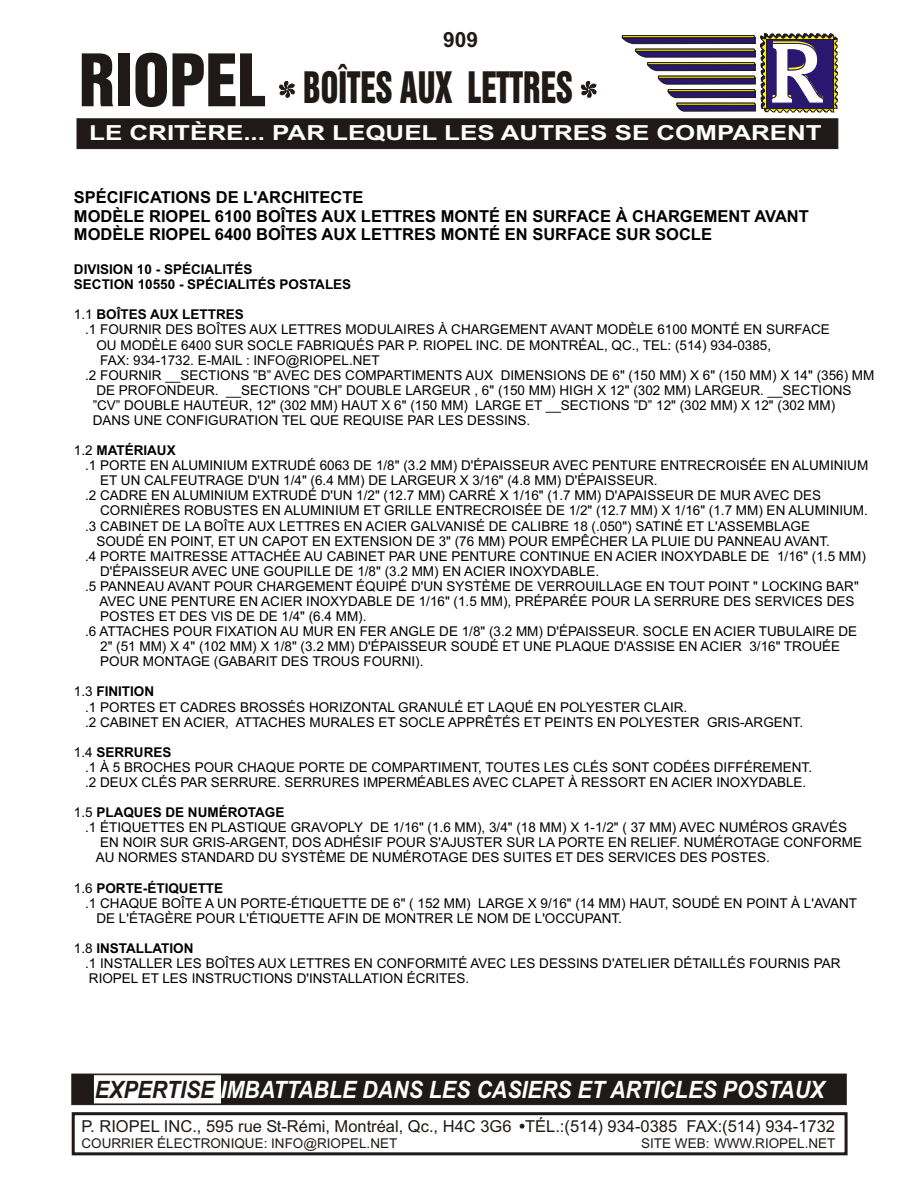
<style>
.page{position:relative;width:918px;height:1188px;background:#fff}
.page>*{position:absolute;margin:0;border:0;box-sizing:border-box;transform-origin:0 0}
.t1{font:39.6px "Swiss 921 BT";color:#1f1a17;scale:.8 1}
.t2{font:italic 700 23.85px "Arial";color:#fff;scale:.9 1}
.t3{font:700 21px "Arial";color:#1f1a17}
.t4{font:700 20.85px "Arial";color:#fff;scale:1.25 1}
.t5{font:700 16.5px/18.5px "Arial";color:#000}
.t6{font:16.5px "Arial";color:#1f1a17}
.t7{font:13.5px/15.1px "Arial";color:#000}
.t8{font:700 13.5px/15.1px "Arial";color:#000}
.t9{font:13.5px "Arial";color:#1f1a17}
.s1{font-size:66px}
.s2{font-weight:400}
.s3{font-weight:700}
.s4{color:#1f1a17}
</style>
<div class="page">
<div style="left:77px;top:119px;width:761px;height:30px;background:#1f1a17"></div>
<svg style="left:581px;top:81px;width:15px;height:17px"></svg>
<svg style="left:279px;top:81px;width:16px;height:17px"></svg>
<svg style="left:622px;top:33px;width:217px;height:100px"></svg>
<div style="left:72px;top:1074px;width:774px;height:31px;background:#1f1a17"></div>
<div style="left:93px;top:1075px;width:129px;height:29px;background:#fff"></div>
<svg style="left:520px;top:1124px;width:4px;height:4px"></svg>
<div style="left:72px;top:1112px;width:776px;height:43px;border:3px solid #1f1a17"></div>
<h3 class="t3" style="left:443px;top:32px;width:37px">909</h3>
<h1 class="t1" style="left:79px;top:73px;width:619px"><span class="s1">RIOPEL</span> BOÎTES AUX LETTRES</h1>
<h3 class="t4" style="left:89px;top:125px;width:588px">LE CRITÈRE... PAR LEQUEL LES AUTRES SE COMPARENT</h3>
<p class="t5" style="left:74px;top:190px;width:736px">SPÉCIFICATIONS DE L'ARCHITECTE<br>MODÈLE RIOPEL 6100 BOÎTES AUX LETTRES MONTÉ EN SURFACE À CHARGEMENT AVANT<br>MODÈLE RIOPEL 6400 BOÎTES AUX LETTRES MONTÉ EN SURFACE SUR SOCLE</p>
<p class="t8" style="left:74px;top:263px;width:279px">DIVISION 10 - SPÉCIALITÉS<br>SECTION 10550 - SPÉCIALITÉS POSTALES</p>
<p class="t8" style="left:74px;top:308px;width:171px"><span class="s2">1.1</span> BOÎTES AUX LETTRES</p>
<p class="t7" style="left:85px;top:323px;width:746px">.1 FOURNIR DES BOÎTES AUX LETTRES MODULAIRES À CHARGEMENT AVANT MODÈLE 6100 MONTÉ EN SURFACE</p>
<p class="t7" style="left:96px;top:339px;width:676px">OU MODÈLE 6400 SUR SOCLE FABRIQUÉS PAR P. RIOPEL INC. DE MONTRÉAL, QC., TEL: (514) 934-0385,</p>
<p class="t7" style="left:100px;top:354px;width:281px">FAX: 934-1732. E-MAIL : INFO@RIOPEL.NET</p>
<p class="t7" style="left:85px;top:369px;width:791px">.2 FOURNIR __SECTIONS ”B” AVEC DES COMPARTIMENTS AUX DIMENSIONS DE 6" (150 MM) X 6" (150 MM) X 14" (356) MM</p>
<p class="t7" style="left:96px;top:384px;width:757px">DE PROFONDEUR. __SECTIONS ”CH” DOUBLE LARGEUR , 6" (150 MM) HIGH X 12" (302 MM) LARGEUR. __SECTIONS</p>
<p class="t7" style="left:93px;top:399px;width:744px">”CV” DOUBLE HAUTEUR, 12" (302 MM) HAUT X 6" (150 MM) LARGE ET __SECTIONS ”D” 12" (302 MM) X 12" (302 MM)</p>
<p class="t7" style="left:93px;top:414px;width:439px">DANS UNE CONFIGURATION TEL QUE REQUISE PAR LES DESSINS.</p>
<p class="t8" style="left:74px;top:444px;width:103px"><span class="s2">1.2</span> MATÉRIAUX</p>
<p class="t7" style="left:85px;top:459px;width:785px">.1 PORTE EN ALUMINIUM EXTRUDÉ 6063 DE 1/8" (3.2 MM) D'ÉPAISSEUR AVEC PENTURE ENTRECROISÉE EN ALUMINIUM</p>
<p class="t7" style="left:100px;top:474px;width:559px">ET UN CALFEUTRAGE D'UN 1/4" (6.4 MM) DE LARGEUR X 3/16" (4.8 MM) D'ÉPAISSEUR.</p>
<p class="t7" style="left:85px;top:489px;width:737px">.2 CADRE EN ALUMINIUM EXTRUDÉ D'UN 1/2" (12.7 MM) CARRÉ X 1/16" (1.7 MM) D'APAISSEUR DE MUR AVEC DES</p>
<p class="t7" style="left:100px;top:504px;width:769px">CORNIÈRES ROBUSTES EN ALUMINIUM ET GRILLE ENTRECROISÉE DE 1/2" (12.7 MM) X 1/16" (1.7 MM) EN ALUMINIUM.</p>
<p class="t7" style="left:85px;top:519px;width:726px">.3 CABINET DE LA BOÎTE AUX LETTRES EN ACIER GALVANISÉ DE CALIBRE 18 (.050") SATINÉ ET L'ASSEMBLAGE</p>
<p class="t7" style="left:96px;top:535px;width:735px">SOUDÉ EN POINT, ET UN CAPOT EN EXTENSION DE 3" (76 MM) POUR EMPÊCHER LA PLUIE DU PANNEAU AVANT.</p>
<p class="t7" style="left:85px;top:550px;width:782px">.4 PORTE MAITRESSE ATTACHÉE AU CABINET PAR UNE PENTURE CONTINUE EN ACIER INOXYDABLE DE 1/16" (1.5 MM)</p>
<p class="t7" style="left:100px;top:565px;width:501px">D'ÉPAISSEUR AVEC UNE GOUPILLE DE 1/8" (3.2 MM) EN ACIER INOXYDABLE.</p>
<p class="t7" style="left:85px;top:580px;width:775px">.5 PANNEAU AVANT POUR CHARGEMENT ÉQUIPÉ D'UN SYSTÈME DE VERROUILLAGE EN TOUT POINT " LOCKING BAR"</p>
<p class="t7" style="left:99px;top:595px;width:757px">AVEC UNE PENTURE EN ACIER INOXYDABLE DE 1/16" (1.5 MM), PRÉPARÉE POUR LA SERRURE DES SERVICES DES</p>
<p class="t7" style="left:100px;top:610px;width:268px">POSTES ET DES VIS DE DE 1/4" (6.4 MM).</p>
<p class="t7" style="left:85px;top:625px;width:774px">.6 ATTACHES POUR FIXATION AU MUR EN FER ANGLE DE 1/8" (3.2 MM) D'ÉPAISSEUR. SOCLE EN ACIER TUBULAIRE DE</p>
<p class="t7" style="left:100px;top:640px;width:742px">2" (51 MM) X 4" (102 MM) X 1/8" (3.2 MM) D'ÉPAISSEUR SOUDÉ ET UNE PLAQUE D'ASSISE EN ACIER 3/16" TROUÉE</p>
<p class="t7" style="left:100px;top:655px;width:325px">POUR MONTAGE (GABARIT DES TROUS FOURNI).</p>
<p class="t7" style="left:85px;top:685px;width:719px;text-indent:-11px">1.3 <span class="s3">FINITION<br></span>.1 PORTES ET CADRES BROSSÉS HORIZONTAL GRANULÉ ET LAQUÉ EN POLYESTER CLAIR.<br>.2 CABINET EN ACIER, ATTACHES MURALES ET SOCLE APPRÊTÉS ET PEINTS EN POLYESTER GRIS-ARGENT.</p>
<p class="t7" style="left:85px;top:746px;width:728px;text-indent:-11px">1.4 <span class="s3">SERRURES<br></span>.1 À 5 BROCHES POUR CHAQUE PORTE DE COMPARTIMENT, TOUTES LES CLÉS SONT CODÉES DIFFÉREMENT. .2 DEUX CLÉS PAR SERRURE. SERRURES IMPERMÉABLES AVEC CLAPET À RESSORT EN ACIER INOXYDABLE.</p>
<p class="t8" style="left:74px;top:806px;width:212px"><span class="s2">1.5</span> PLAQUES DE NUMÉROTAGE</p>
<p class="t7" style="left:85px;top:821px;width:763px">.1 ÉTIQUETTES EN PLASTIQUE GRAVOPLY DE 1/16" (1.6 MM), 3/4" (18 MM) X 1-1/2" ( 37 MM) AVEC NUMÉROS GRAVÉS</p>
<p class="t7" style="left:100px;top:836px;width:763px">EN NOIR SUR GRIS-ARGENT, DOS ADHÉSIF POUR S'AJUSTER SUR LA PORTE EN RELIEF. NUMÉROTAGE CONFORME</p>
<p class="t7" style="left:96px;top:851px;width:676px">AU NORMES STANDARD DU SYSTÈME DE NUMÉROTAGE DES SUITES ET DES SERVICES DES POSTES.</p>
<p class="t8" style="left:74px;top:881px;width:151px"><span class="s2">1.6</span> PORTE-ÉTIQUETTE</p>
<p class="t7" style="left:85px;top:897px;width:773px">.1 CHAQUE BOÎTE A UN PORTE-ÉTIQUETTE DE 6" ( 152 MM) LARGE X 9/16" (14 MM) HAUT, SOUDÉ EN POINT À L'AVANT</p>
<p class="t7" style="left:96px;top:912px;width:527px">DE L'ÉTAGÈRE POUR L'ÉTIQUETTE AFIN DE MONTRER LE NOM DE L'OCCUPANT.</p>
<p class="t7" style="left:85px;top:942px;width:757px;text-indent:-11px">1.8 <span class="s3">INSTALLATION<br></span>.1 INSTALLER LES BOÎTES AUX LETTRES EN CONFORMITÉ AVEC LES DESSINS D'ATELIER DÉTAILLÉS FOURNIS PAR<br>RIOPEL ET LES INSTRUCTIONS D'INSTALLATION ÉCRITES.</p>
<h2 class="t2" style="left:95px;top:1080px;width:812px"><span class="s4">EXPERTISE</span> IMBATTABLE DANS LES CASIERS ET ARTICLES POSTAUX</h2>
<p class="t6" style="left:81px;top:1120px;width:755px">P. RIOPEL INC., 595 rue St-Rémi, Montréal, Qc., H4C 3G6 TÉL.:(514) 934-0385 FAX:(514) 934-1732</p>
<p class="t9" style="left:81px;top:1138px;width:317px">COURRIER ÉLECTRONIQUE: INFO@RIOPEL.NET</p>
<p class="t9" style="left:641px;top:1138px;width:196px">SITE WEB: WWW.RIOPEL.NET</p>
</div>
